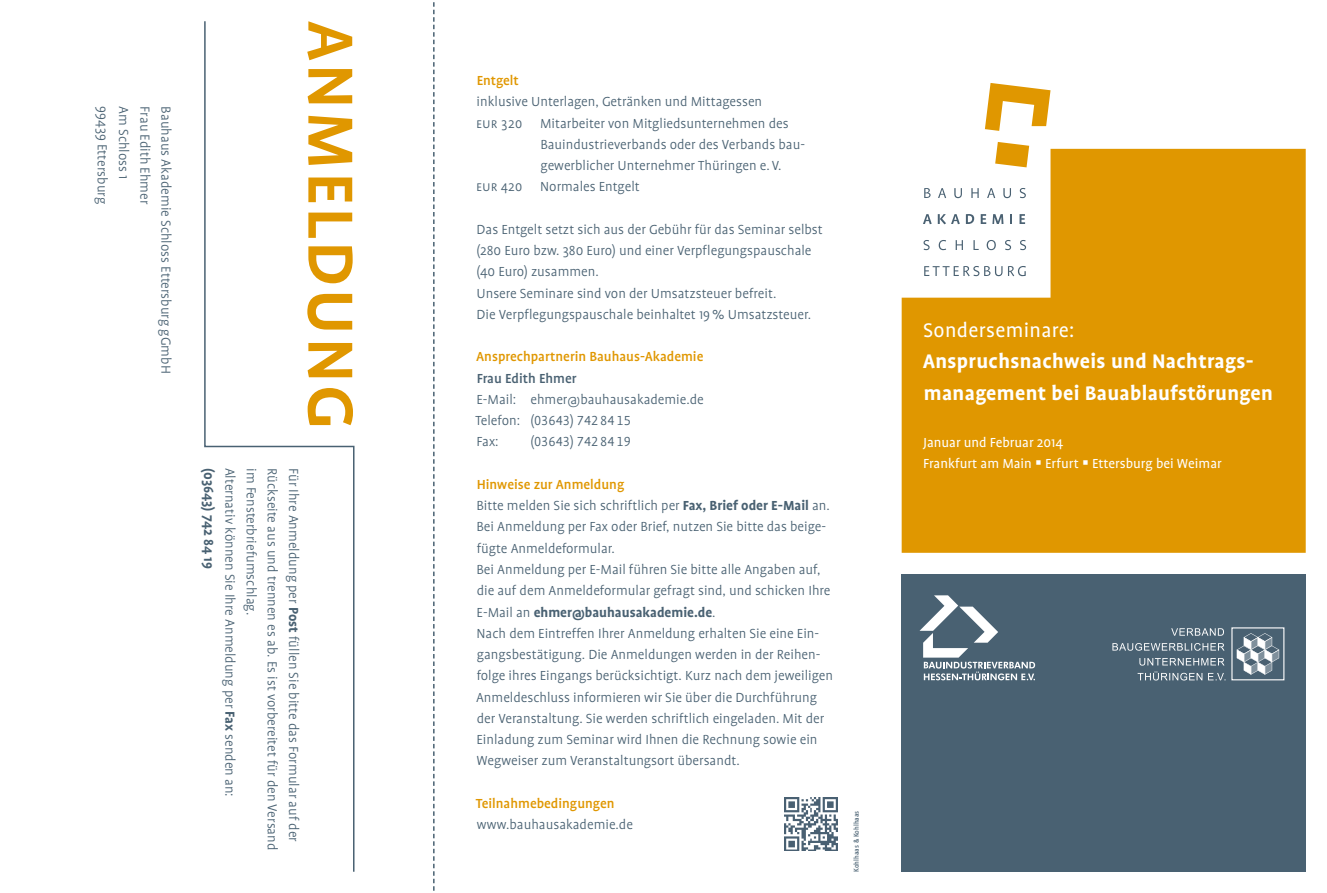
<style>
.page{position:relative;width:1327px;height:893px;background:#fff}
.page>*{position:absolute;margin:0;border:0;box-sizing:border-box;transform-origin:0 0}
.t1{font:700 22.5px/32px "Profile OT";letter-spacing:.015em;color:#fff}
.t2{font:22.5px "Profile OT";letter-spacing:.015em;color:#fff}
.t3{font:300 15px/21.3px "Profile OT";color:#496172}
.t4{font:15px/21.3px "Profile OT";color:#fff}
.t5{font:500 15px "Profile OT";color:#e09700}
.t6{font:500 15px "Profile OT";color:#496172}
.t7{font:700 15px "Profile OT";color:#496172}
.t8{font:7.5px "Info Text";letter-spacing:-.005em;color:#496172}
.s1{font-weight:700}
.s2{font-weight:500;color:#e09700}
</style>
<div class="page">
<div style="left:901px;top:574px;width:404px;height:298px;background:#496172"></div>
<svg style="left:901px;top:149px;width:404px;height:404px;background:#e3a31e"></svg>
<svg style="left:985px;top:83px;width:65px;height:48px"></svg>
<svg style="left:995px;top:142px;width:34px;height:25px"></svg>
<svg style="left:924px;top:188px;width:6px;height:10px"></svg>
<svg style="left:938px;top:188px;width:8px;height:10px"></svg>
<svg style="left:954px;top:188px;width:8px;height:10px"></svg>
<svg style="left:971px;top:188px;width:7px;height:10px"></svg>
<svg style="left:987px;top:188px;width:8px;height:10px"></svg>
<svg style="left:1003px;top:188px;width:8px;height:10px"></svg>
<svg style="left:1020px;top:188px;width:6px;height:10px"></svg>
<svg style="left:923px;top:214px;width:8px;height:10px"></svg>
<svg style="left:938px;top:214px;width:22px;height:10px"></svg>
<svg style="left:966px;top:214px;width:8px;height:10px"></svg>
<svg style="left:980px;top:214px;width:6px;height:10px"></svg>
<svg style="left:992px;top:214px;width:11px;height:10px"></svg>
<svg style="left:1010px;top:214px;width:2px;height:10px"></svg>
<svg style="left:1019px;top:214px;width:6px;height:10px"></svg>
<svg style="left:923px;top:240px;width:6px;height:10px"></svg>
<svg style="left:938px;top:240px;width:8px;height:10px"></svg>
<svg style="left:955px;top:240px;width:8px;height:10px"></svg>
<svg style="left:973px;top:240px;width:5px;height:10px"></svg>
<svg style="left:986px;top:240px;width:10px;height:10px"></svg>
<svg style="left:1005px;top:240px;width:6px;height:10px"></svg>
<svg style="left:1020px;top:240px;width:6px;height:10px"></svg>
<svg style="left:924px;top:266px;width:78px;height:10px"></svg>
<svg style="left:1008px;top:266px;width:18px;height:10px"></svg>
<svg style="left:919px;top:595px;width:116px;height:85px"></svg>
<svg style="left:1137px;top:658px;width:88px;height:22px"></svg>
<svg style="left:1112px;top:643px;width:112px;height:8px"></svg>
<svg style="left:1171px;top:628px;width:53px;height:8px"></svg>
<svg style="left:1236px;top:633px;width:43px;height:42px"></svg>
<img style="left:784px;top:797px;width:54px;height:53px">
<svg style="left:204px;top:21px;width:151px;height:851px"></svg>
<svg style="left:433px;top:2px;width:1px;height:889px"></svg>
<svg style="left:307px;top:21px;width:46px;height:404px"></svg>
<p class="t3" style="left:113px;top:106px;width:99px;rotate:90deg">99439 Ettersburg</p>
<p class="t3" style="left:134px;top:106px;width:75px;rotate:90deg">Am Schloss 1</p>
<p class="t3" style="left:155px;top:106px;width:99px;rotate:90deg">Frau Edith Ehmer</p>
<p class="t3" style="left:177px;top:106px;width:269px;rotate:90deg">Bauhaus Akademie Schloss Ettersburg gGmbH</p>
<p class="t3" style="left:240px;top:467px;width:331px;rotate:90deg">Alternativ können Sie Ihre Anmeldung per <span class="s1">Fax</span> senden an:</p>
<p class="t3" style="left:262px;top:468px;width:148px;rotate:90deg">im Fensterbriefumschlag.</p>
<p class="t3" style="left:283px;top:468px;width:384px;rotate:90deg">Rückseite aus und trennen es ab. Es ist vorbereitet für den Versand</p>
<p class="t7" style="left:217px;top:468px;width:102px;rotate:90deg">(03643) 742 84 19</p>
<p class="t3" style="left:304px;top:468px;width:375px;rotate:90deg">Für Ihre Anmeldung per <span class="s1">Post</span> füllen Sie bitte das Formular auf der</p>
<p class="t5" style="left:477px;top:72px;width:44px">Entgelt</p>
<p class="t3" style="left:477px;top:91px;width:287px">inklusive Unterlagen, Getränken und Mittagessen</p>
<p class="t3" style="left:476px;top:113px;width:314px">EUR 320 Mitarbeiter von Mitgliedsunternehmen des</p>
<p class="t3" style="left:540px;top:134px;width:266px">Bauindustrieverbands oder des Verbands bau-</p>
<p class="t3" style="left:540px;top:155px;width:243px">gewerblicher Unternehmer Thüringen e. V.</p>
<p class="t3" style="left:476px;top:176px;width:165px">EUR 420 Normales Entgelt</p>
<p class="t3" style="left:476px;top:219px;width:348px">Das Entgelt setzt sich aus der Gebühr für das Seminar selbst (280 Euro bzw. 380 Euro) und einer Verpflegungspauschale (40 Euro) zusammen.<br>Unsere Seminare sind von der Umsatzsteuer befreit.<br>Die Verpflegungspauschale beinhaltet 19% Umsatzsteuer.</p>
<p class="t5" style="left:476px;top:348px;width:229px">Ansprechpartnerin Bauhaus-Akademie</p>
<p class="t6" style="left:477px;top:370px;width:101px">Frau Edith Ehmer</p>
<p class="t3" style="left:475px;top:389px;width:230px">E-Mail: ehmer@bauhausakademie.de<br>Telefon: (03643) 742 84 15<br>Fax:</p>
<p class="t3" style="left:530px;top:431px;width:102px">(03643) 742 84 19</p>
<p class="t3" style="left:476px;top:474px;width:358px"><span class="s2">Hinweise zur Anmeldung<br></span>Bitte melden Sie sich schriftlich per <span class="s1">Fax, Brief oder E-Mail</span> an.<br>Bei Anmeldung per Fax oder Brief, nutzen Sie bitte das beige&shy;fügte Anmeldeformular.<br>Bei Anmeldung per E-Mail führen Sie bitte alle Angaben auf, die auf dem Anmeldeformular gefragt sind, und schicken Ihre E-Mail an <span class="s1">ehmer@bauhausakademie.de</span>.<br>Nach dem Eintreffen Ihrer Anmeldung erhalten Sie eine Ein&shy;gangsbestätigung. Die Anmeldungen werden in der Reihen&shy;folge ihres Eingangs berücksichtigt. Kurz nach dem jeweiligen Anmeldeschluss informieren wir Sie über die Durchführung der Veranstaltung. Sie werden schriftlich eingeladen. Mit der Einladung zum Seminar wird Ihnen die Rechnung sowie ein Wegweiser zum Veranstaltungsort übersandt.</p>
<p class="t5" style="left:476px;top:795px;width:140px">Teilnahmebedingungen</p>
<p class="t3" style="left:477px;top:814px;width:158px">www.bauhausakademie.de</p>
<p class="t8" style="left:852px;top:872px;width:63px;rotate:-90deg">Kohlhaas &amp; Kohlhaas</p>
<h1 class="t2" style="left:923px;top:317px;width:153px">Sonderseminare:</h1>
<h1 class="t1" style="left:923px;top:346px;width:351px">Anspruchsnachweis und Nachtrags&shy;management bei Bauablaufstörungen</h1>
<p class="t4" style="left:923px;top:432px;width:300px">Januar und Februar 2014<br>Frankfurt am Main ▪ Erfurt ▪ Ettersburg bei Weimar</p>
</div>
